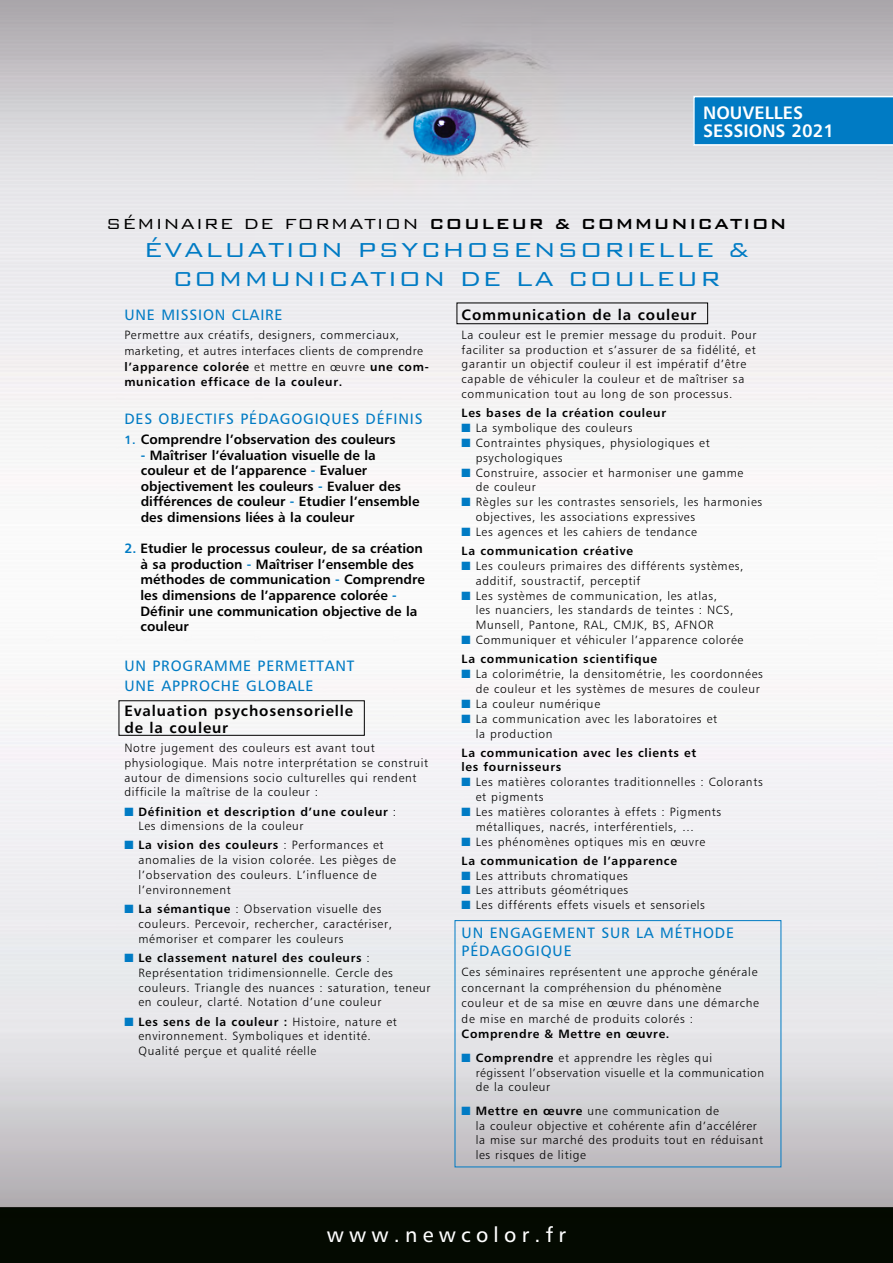
<style>
.page{position:relative;width:893px;height:1263px;background:#fff}
.page>*{position:absolute;margin:0;border:0;box-sizing:border-box;transform-origin:0 0}
.t1{font:300 27px/28.5px "Bank Gothic BT";letter-spacing:.05em;color:#007bc4;text-align:center}
.t2{font:21px "Humanist 777 BT Roman B";letter-spacing:.25em;color:#fff}
.t3{font:500 19.5px "Bank Gothic BT";letter-spacing:.05em;color:#000}
.t4{font:18px/18.1px "Humanist 777 BT Bold B";color:#fff}
.t5{font:15px/20.1px "Humanist 777 BT Roman B";letter-spacing:.055em;color:#007bc4}
.t6{font:15px/16.5px "Humanist 777 BT Bold B";letter-spacing:.055em;color:#000}
.t7{font:13.5px/15.6px "Humanist 777 BT Bold B";color:#000}
.t8{font:12px/14.9px "Humanist 777 BT Light B";letter-spacing:.055em;color:#000}
.t9{font:12px/15.6px "Humanist 777 BT Bold B";letter-spacing:.055em;color:#000}
.s1{font-weight:300}
.s2{font-family:"Humanist 777 BT Light B"}
.s3{font-size:12px;color:#007bc4}
.s4{color:#007bc4}
.s5{font-family:"Humanist 777 BT Bold B"}
</style>
<div class="page">
<img style="left:0;top:0;width:893px;height:1263px">
<div style="left:119px;top:700px;width:246px;height:36px;border:1px solid #000"></div>
<div style="left:457px;top:303px;width:251px;height:21px;border:1px solid #000"></div>
<svg style="left:693px;top:96px;width:200px;height:50px;background:#1284c8"></svg>
<h3 class="t4" style="left:703px;top:103px;width:133px">NOUVELLES<br>SESSIONS 2021</h3>
<h3 class="t3" style="left:106px;top:213px;width:682px"><span class="s1">SÉMINAIRE DE FORMATION</span> COULEUR &amp; COMMUNICATION</h3>
<h1 class="t1" style="left:144px;top:235px;width:607px">ÉVALUATION PSYCHOSENSORIELLE &amp;<br>COMMUNICATION DE LA COULEUR</h1>
<p class="t5" style="left:124px;top:304px;width:160px">UNE MISSION CLAIRE</p>
<p class="t8" style="left:124px;top:327px;width:300px;line-height:15.6px">Permettre aux créatifs, designers, commerciaux, marketing, et autres interfaces clients de comprendre</p>
<p class="t9" style="left:124px;top:358px;width:306px">l’apparence colorée <span class="s2">et mettre en œuvre</span> une com&shy;munication efficace de la couleur.</p>
<p class="t5" style="left:124px;top:408px;width:300px">DES OBJECTIFS PÉDAGOGIQUES DÉFINIS</p>
<p class="t7" style="left:124px;top:431px;width:273px"><span class="s3">1.</span> Comprendre l’observation des couleurs</p>
<p class="t7" style="left:141px;top:447px;width:280px"><span class="s4">-</span> Maîtriser l’évaluation visuelle de la couleur et de l’apparence <span class="s4">-</span> Evaluer objectivement les couleurs <span class="s4">-</span> Evaluer des différences de couleur <span class="s4">-</span> Etudier l’ensemble des dimensions liées à la couleur</p>
<p class="t7" style="left:141px;top:540px;width:286px;text-indent:-16px"><span class="s4">2.</span> Etudier le processus couleur, de sa création à sa production <span class="s4">-</span> Maîtriser l’ensemble des méthodes de communication <span class="s4">-</span> Comprendre les dimensions de l’apparence colorée <span class="s4">- </span>Définir une communication objective de la couleur</p>
<p class="t5" style="left:124px;top:656px;width:232px">UN PROGRAMME PERMETTANT<br>UNE APPROCHE GLOBALE</p>
<p class="t6" style="left:124px;top:702px;width:230px">Evaluation psychosensorielle de la couleur</p>
<p class="t8" style="left:124px;top:740px;width:305px">Notre jugement des couleurs est avant tout physiologique. Mais notre interprétation se construit autour de dimensions socio culturelles qui rendent difficile la maîtrise de la couleur :</p>
<p class="t9" style="left:124px;top:803px;width:273px"><span class="s4">■</span> Définition et description d’une couleur <span class="s2">:</span></p>
<p class="t8" style="left:138px;top:818px;width:167px">Les dimensions de la couleur</p>
<p class="t9" style="left:124px;top:837px;width:261px"><span class="s4">■</span> La vision des couleurs <span class="s2">: Performances et</span></p>
<p class="t8" style="left:138px;top:852px;width:259px">anomalies de la vision colorée. Les pièges de l’observation des couleurs. L’influence de l’environnement</p>
<p class="t8" style="left:138px;top:901px;width:255px;text-indent:-14px"><span class="s4">■</span> <span class="s5">La sémantique</span> : Observation visuelle des couleurs. Percevoir, rechercher, caractériser, mémoriser et comparer les couleurs</p>
<p class="t9" style="left:124px;top:950px;width:247px"><span class="s4">■</span> Le classement naturel des couleurs <span class="s2">:</span></p>
<p class="t8" style="left:138px;top:965px;width:294px">Représentation tridimensionnelle. Cercle des couleurs. Triangle des nuances : saturation, teneur en couleur, clarté. Notation d’une couleur</p>
<p class="t9" style="left:124px;top:1013px;width:274px"><span class="s4">■</span> Les sens de la couleur : <span class="s2">Histoire, nature et</span></p>
<p class="t8" style="left:138px;top:1028px;width:234px">environnement. Symboliques et identité.<br>Qualité perçue et qualité réelle</p>
<p class="t6" style="left:462px;top:306px;width:236px">Communication de la couleur</p>
<p class="t8" style="left:462px;top:327px;width:296px">La couleur est le premier message du produit. Pour faciliter sa production et s’assurer de sa fidélité, et garantir un objectif couleur il est impératif d’être capable de véhiculer la couleur et de maîtriser sa communication tout au long de son processus.</p>
<p class="t9" style="left:462px;top:405px;width:206px">Les bases de la création couleur</p>
<p class="t8" style="left:462px;top:420px;width:172px"><span class="s4">■</span> La symbolique des couleurs</p>
<p class="t8" style="left:476px;top:435px;width:235px;text-indent:-14px"><span class="s4">■</span> Contraintes physiques, physiologiques et psychologiques</p>
<p class="t8" style="left:476px;top:465px;width:269px;text-indent:-14px"><span class="s4">■</span> Construire, associer et harmoniser une gamme de couleur</p>
<p class="t8" style="left:476px;top:494px;width:288px;text-indent:-14px"><span class="s4">■</span> Règles sur les contrastes sensoriels, les harmonies objectives, les associations expressives</p>
<p class="t8" style="left:462px;top:524px;width:237px"><span class="s4">■</span> Les agences et les cahiers de tendance</p>
<p class="t9" style="left:462px;top:543px;width:173px">La communication créative</p>
<p class="t8" style="left:476px;top:558px;width:269px;text-indent:-14px"><span class="s4">■</span> Les couleurs primaires des différents systèmes, additif, soustractif, perceptif</p>
<p class="t8" style="left:476px;top:588px;width:259px;text-indent:-14px"><span class="s4">■</span> Les systèmes de communication, les atlas, les nuanciers, les standards de teintes : NCS,<br>Munsell, Pantone, RAL, CMJK, BS, AFNOR</p>
<p class="t8" style="left:462px;top:632px;width:283px"><span class="s4">■</span> Communiquer et véhiculer l’apparence colorée</p>
<p class="t9" style="left:462px;top:651px;width:197px">La communication scientifique</p>
<p class="t8" style="left:462px;top:666px;width:303px;text-align:right"><span class="s4">■</span> La colorimétrie, la densitométrie, les coordonnées de couleur et les systèmes de mesures de couleur</p>
<p class="t8" style="left:462px;top:696px;width:140px"><span class="s4">■</span> La couleur numérique</p>
<p class="t8" style="left:476px;top:711px;width:243px;text-indent:-14px"><span class="s4">■</span> La communication avec les laboratoires et la production</p>
<p class="t9" style="left:462px;top:745px;width:236px;line-height:14.9px">La communication avec les clients et les fournisseurs</p>
<p class="t8" style="left:476px;top:774px;width:288px;text-indent:-14px"><span class="s4">■</span> Les matières colorantes traditionnelles : Colorants et pigments</p>
<p class="t8" style="left:476px;top:804px;width:247px;text-indent:-14px"><span class="s4">■</span> Les matières colorantes à effets : Pigments métalliques, nacrés, interférentiels, …</p>
<p class="t8" style="left:462px;top:834px;width:245px"><span class="s4">■</span> Les phénomènes optiques mis en œuvre</p>
<p class="t9" style="left:462px;top:852px;width:217px">La communication de l’apparence</p>
<p class="t8" style="left:462px;top:868px;width:168px"><span class="s4">■</span> Les attributs chromatiques</p>
<p class="t8" style="left:462px;top:883px;width:168px"><span class="s4">■</span> Les attributs géométriques</p>
<p class="t8" style="left:462px;top:897px;width:245px"><span class="s4">■</span> Les différents effets visuels et sensoriels</p>
<p class="t5" style="left:462px;top:923px;width:274px;line-height:18px">UN ENGAGEMENT SUR LA MÉTHODE<br>PÉDAGOGIQUE</p>
<p class="t8" style="left:462px;top:964px;width:299px;line-height:15.6px">Ces séminaires représentent une approche générale concernant la compréhension du phénomène couleur et de sa mise en œuvre dans une démarche de mise en marché de produits colorés :</p>
<p class="t9" style="left:462px;top:1026px;width:209px">Comprendre &amp; Mettre en œuvre.</p>
<p class="t8" style="left:476px;top:1050px;width:290px;text-indent:-14px"><span class="s4">■</span> <span class="s5">Comprendre</span> et apprendre les règles qui régissent l’observation visuelle et la communication de la couleur</p>
<p class="t8" style="left:476px;top:1103px;width:289px;text-indent:-14px"><span class="s4">■</span> <span class="s5">Mettre en œuvre</span> une communication de<br>la couleur objective et cohérente afin d’accélérer la mise sur marché des produits tout en réduisant les risques de litige</p>
<h2 class="t2" style="left:327px;top:1221px;width:241px">www.newcolor.fr</h2>
</div>
